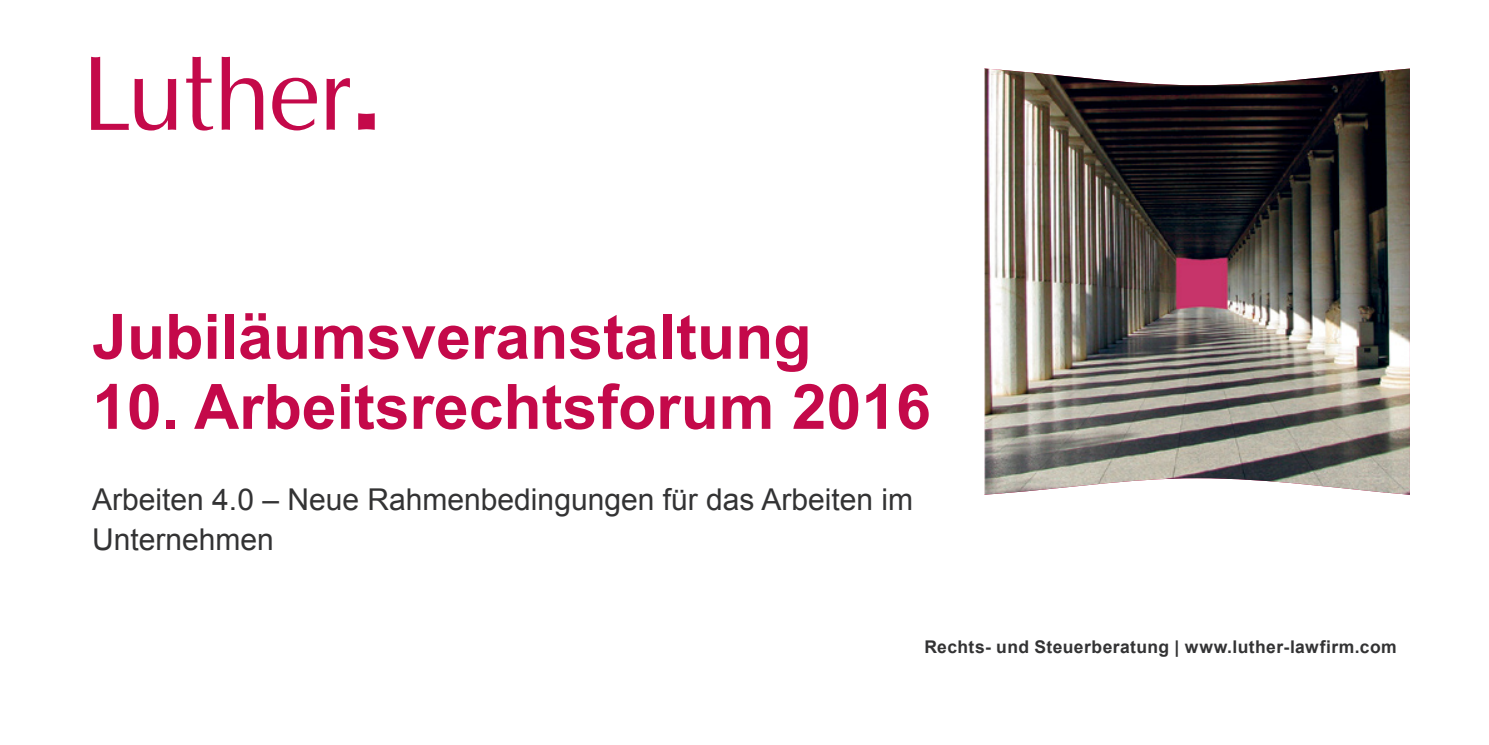
<style>
.page{position:relative;width:1489px;height:745px;background:#fff}
.page>*{position:absolute;margin:0;border:0;box-sizing:border-box;transform-origin:0 0}
.t1{font:700 62.5px "Arial";color:#c4094a}
.t2{font:30px/40px "Arial";color:#333334}
._7_8_4_-_Arial_Regu{font:700 17.5px "Arial";letter-spacing:.02em;color:#333334}
</style>
<div class="page">
<svg style="left:358px;top:113px;width:17px;height:17px"></svg>
<svg style="left:91px;top:57px;width:38px;height:73px"></svg>
<svg style="left:272px;top:78px;width:45px;height:52px"></svg>
<svg style="left:135px;top:79px;width:41px;height:51px"></svg>
<svg style="left:222px;top:57px;width:41px;height:73px"></svg>
<svg style="left:186px;top:57px;width:27px;height:73px"></svg>
<svg style="left:326px;top:78px;width:24px;height:52px"></svg>
<img style="left:984px;top:68px;width:425px;height:426px">
<p class="t1" style="left:92px;top:295px;width:720px">Jubiläumsveranstaltung</p>
<p class="t1" style="left:92px;top:365px;width:840px">10. Arbeitsrechtsforum 2016</p>
<p class="t2" style="left:92px;top:479px;width:822px">Arbeiten 4.0 – Neue Rahmenbedingungen für das Arbeiten im<br>Unternehmen</p>
<p class="_7_8_4_-_Arial_Regu" style="left:924px;top:635px;width:474px">Rechts- und Steuerberatung | www.luther-lawfirm.com</p>
</div>
